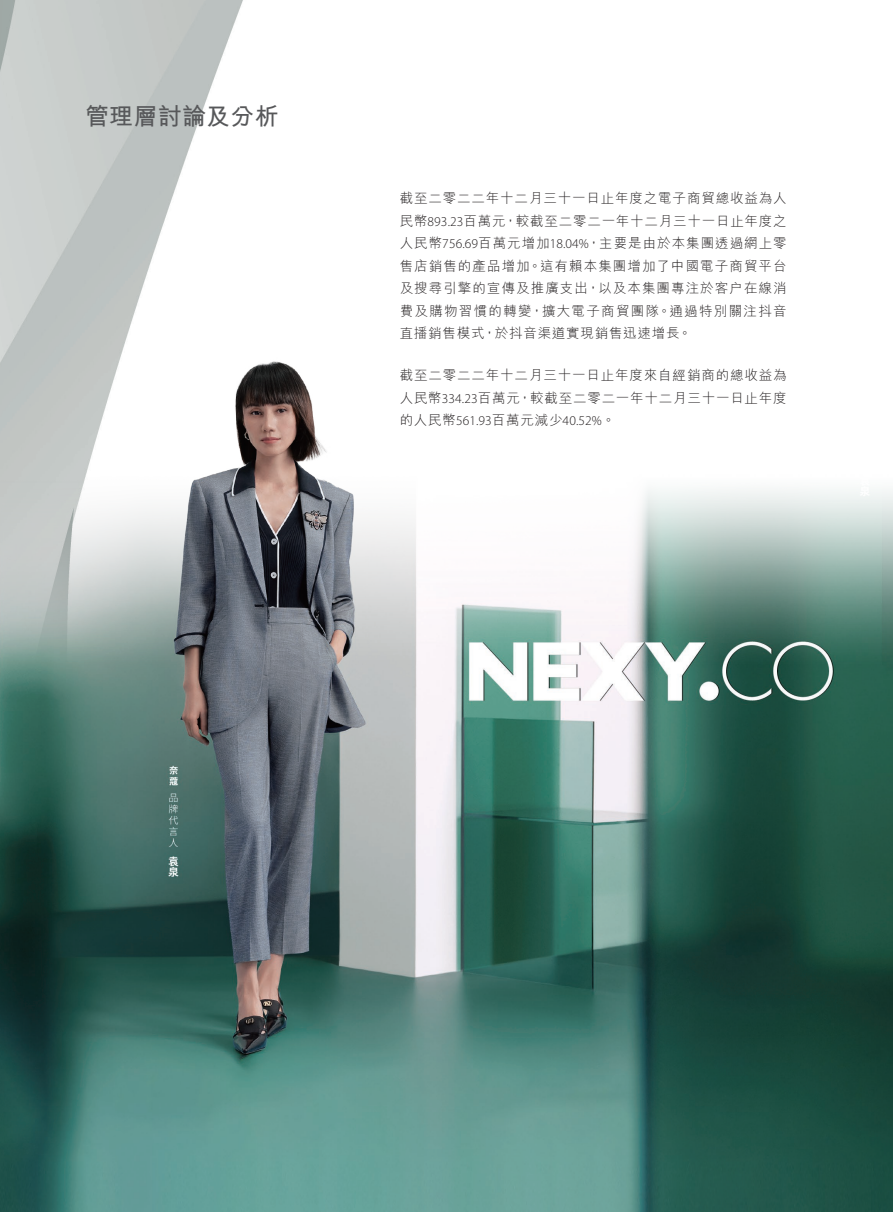
<style>
.page{position:relative;width:893px;height:1212px;background:#fff}
.page>*{position:absolute;margin:0;border:0;box-sizing:border-box;transform-origin:0 0}
.t1{font:700 24px "M Hei HK";letter-spacing:.01em;color:#57585a}
.t2{font:300 13.5px/22.5px "M Hei HK";letter-spacing:.065em;color:#231f20;text-align:justify}
.t3{font:300 13.5px "Myriad Pro";letter-spacing:.005em;color:#231f20}
.s1{font-family:"Myriad Pro"}
.s2{font-family:"M Hei HK"}
</style>
<div class="page">
<img style="left:0;top:0;width:243px;height:347px">
<img style="left:0;top:347px;width:893px;height:865px">
<h1 class="t1" style="left:85px;top:99px;width:195px">管理層討論及分析</h1>
<p class="t2" style="left:400px;top:187px;width:388px">截至二零二二年十二月三十一日止年度之電子商貿總收益為人民幣<span class="s1">893.23</span>百萬元，較截至二零二一年十二月三十一日止年度之人民幣<span class="s1">756.69</span>百萬元增加<span class="s1">18.04%</span>，主要是由於本集團透過網上零售店銷售的產品增加。這有賴本集團增加了中國電子商貿平台及搜尋引擎的宣傳及推廣支出，以及本集團專注於客户在線消費及購物習慣的轉變，擴大電子商貿團隊。通過特別關注抖音直播銷售模式，於抖音渠道實現銷售迅速增長。</p>
<p class="t2" style="left:400px;top:364px;width:388px">截至二零二二年十二月三十一日止年度來自經銷商的總收益為人民幣<span class="s1">334.23</span>百萬元，較截至二零二一年十二月三十一日止年度</p>
<p class="t3" style="left:400px;top:413px;width:217px"><span class="s2">的人民幣</span>561.93<span class="s2">百萬元減少</span>40.52%<span class="s2">。</span></p>
</div>
